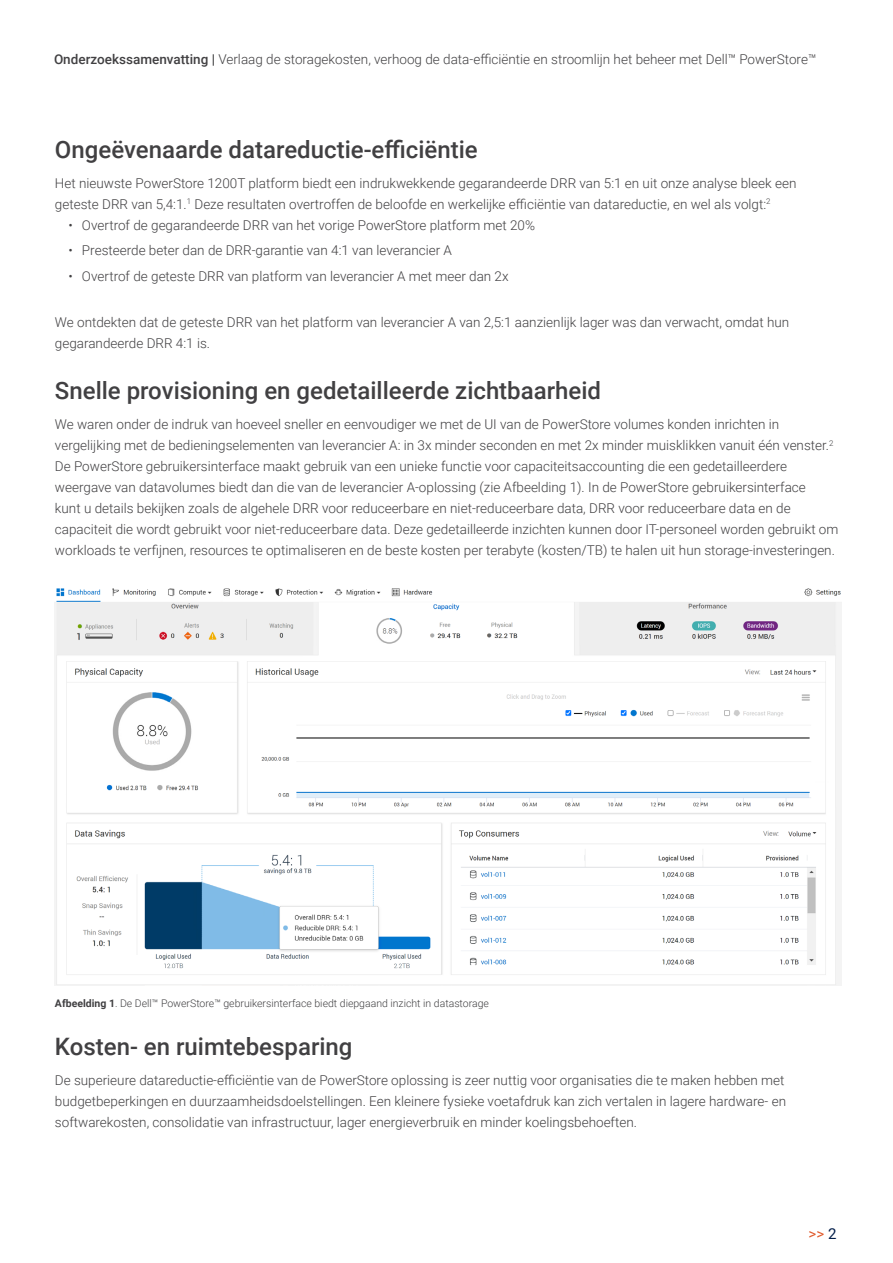
<style>
.page{position:relative;width:893px;height:1263px;background:#fff}
.page>*{position:absolute;margin:0;border:0;box-sizing:border-box;transform-origin:0 0}
.P__H1{font:500 24px "Roboto";color:#414042}
.t1{font:15px "Roboto";color:#e0592a}
.P__Body_Copy{font:300 13.5px/21px "Roboto";color:#414042}
.Figure_Table_label{font:300 10.5px "Roboto";color:#414042}
.s1{font-weight:500}
.s2{font-weight:700}
.s3{color:#021d49}
</style>
<div class="page">
<img style="left:55px;top:588px;width:787px;height:398px">
<p class="P__Body_Copy" style="left:54px;top:48px;width:764px"><span class="s1">Onderzoekssamenvatting |</span> Verlaag de storagekosten, verhoog de data-efficiëntie en stroomlijn het beheer met Dell™ PowerStore™</p>
<p class="P__H1" style="left:55px;top:132px;width:424px">Ongeëvenaarde datareductie-efficiëntie</p>
<p class="P__Body_Copy" style="left:55px;top:172px;width:743px">Het nieuwste PowerStore 1200T platform biedt een indrukwekkende gegarandeerde DRR van 5:1 en uit onze analyse bleek een geteste DRR van 5,4:1.<sup>1</sup> Deze resultaten overtroffen de beloofde en werkelijke efficiëntie van datareductie, en wel als volgt:<sup>2</sup></p>
<p class="P__Body_Copy" style="left:68px;top:214px;width:468px">• Overtrof de gegarandeerde DRR van het vorige PowerStore platform met 20%</p>
<p class="P__Body_Copy" style="left:68px;top:239px;width:385px">• Presteerde beter dan de DRR-garantie van 4:1 van leverancier A</p>
<p class="P__Body_Copy" style="left:68px;top:265px;width:442px">• Overtrof de geteste DRR van platform van leverancier A met meer dan 2x</p>
<p class="P__Body_Copy" style="left:55px;top:311px;width:736px">We ontdekten dat de geteste DRR van het platform van leverancier A van 2,5:1 aanzienlijk lager was dan verwacht, omdat hun gegarandeerde DRR 4:1 is.</p>
<p class="P__H1" style="left:55px;top:374px;width:548px">Snelle provisioning en gedetailleerde zichtbaarheid</p>
<p class="P__Body_Copy" style="left:55px;top:413px;width:785px">We waren onder de indruk van hoeveel sneller en eenvoudiger we met de UI van de PowerStore volumes konden inrichten in vergelijking met de bedieningselementen van leverancier A: in 3x minder seconden en met 2x minder muisklikken vanuit één venster.<sup>2<br></sup>De PowerStore gebruikersinterface maakt gebruik van een unieke functie voor capaciteitsaccounting die een gedetailleerdere weergave van datavolumes biedt dan die van de leverancier A-oplossing (zie Afbeelding 1). In de PowerStore gebruikersinterface<br>kunt u details bekijken zoals de algehele DRR voor reduceerbare en niet-reduceerbare data, DRR voor reduceerbare data en de capaciteit die wordt gebruikt voor niet-reduceerbare data. Deze gedetailleerde inzichten kunnen door IT-personeel worden gebruikt om workloads te verfijnen, resources te optimaliseren en de beste kosten per terabyte (kosten/TB) te halen uit hun storage-investeringen.</p>
<p class="Figure_Table_label" style="left:55px;top:996px;width:436px"><span class="s2">Afbeelding 1</span>. De Dell™ PowerStore™ gebruikersinterface biedt diepgaand inzicht in datastorage</p>
<p class="P__H1" style="left:55px;top:1029px;width:299px">Kosten- en ruimtebesparing</p>
<p class="P__Body_Copy" style="left:55px;top:1069px;width:733px;text-align:justify">De superieure datareductie-efficiëntie van de PowerStore oplossing is zeer nuttig voor organisaties die te maken hebben met budgetbeperkingen en duurzaamheidsdoelstellingen. Een kleinere fysieke voetafdruk kan zich vertalen in lagere hardware- en softwarekosten, consolidatie van infrastructuur, lager energieverbruik en minder koelingsbehoeften.</p>
<p class="t1" style="left:809px;top:1223px;width:29px">&gt;&gt; <span class="s3">2</span></p>
</div>
